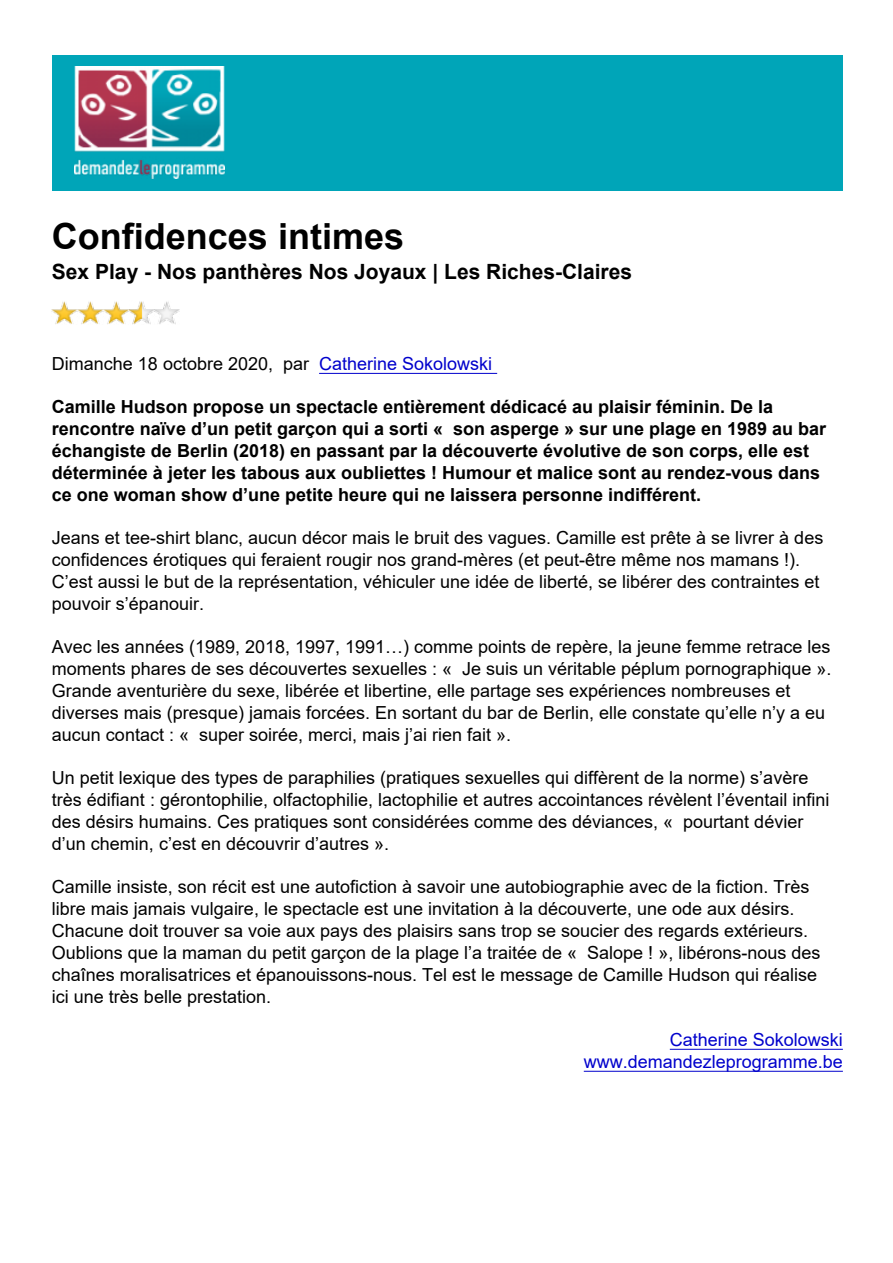
<style>
.page{position:relative;width:893px;height:1263px;background:#fff}
.page>*{position:absolute;margin:0;border:0;box-sizing:border-box;transform-origin:0 0}
.t1{font:700 36px "Arial";color:#000}
.t2{font:700 21px "Arial";color:#000}
.t3{font:18px/22px "Arial";color:#000}
.t4{font:700 18px/22px "Arial";color:#000}
.t5{font:18px/22px "Arial";color:#00c;text-align:right}
.s1{color:#00c}
</style>
<div class="page">
<div style="left:52px;top:55px;width:791px;height:135px;background:#00a5b8"></div>
<img style="left:74px;top:66px;width:150px;height:113px">
<img style="left:52px;top:301px;width:127px;height:23px">
<hr style="left:319px;top:373px;width:178px;height:1px;background:#00c">
<hr style="left:670px;top:1049px;width:173px;height:1px;background:#00c">
<hr style="left:584px;top:1071px;width:259px;height:1px;background:#00c">
<h1 class="t1" style="left:52px;top:211px;width:354px">Confidences intimes</h1>
<p class="t2" style="left:52px;top:257px;width:582px">Sex Play - Nos panthères Nos Joyaux | Les Riches-Claires</p>
<p class="t3" style="left:52px;top:352px;width:442px">Dimanche 18 octobre 2020, par <span class="s1">Catherine Sokolowski</span></p>
<p class="t4" style="left:52px;top:396px;width:776px">Camille Hudson propose un spectacle entièrement dédicacé au plaisir féminin. De la rencontre naïve d’un petit garçon qui a sorti « son asperge » sur une plage en 1989 au bar échangiste de Berlin (2018) en passant par la découverte évolutive de son corps, elle est déterminée à jeter les tabous aux oubliettes ! Humour et malice sont au rendez-vous dans ce one woman show d’une petite heure qui ne laissera personne indifférent.</p>
<p class="t3" style="left:52px;top:526px;width:773px">Jeans et tee-shirt blanc, aucun décor mais le bruit des vagues. Camille est prête à se livrer à des confidences érotiques qui feraient rougir nos grand-mères (et peut-être même nos mamans !).<br>C’est aussi le but de la représentation, véhiculer une idée de liberté, se libérer des contraintes et pouvoir s’épanouir.</p>
<p class="t3" style="left:52px;top:635px;width:781px">Avec les années (1989, 2018, 1997, 1991…) comme points de repère, la jeune femme retrace les moments phares de ses découvertes sexuelles : « Je suis un véritable péplum pornographique ».<br>Grande aventurière du sexe, libérée et libertine, elle partage ses expériences nombreuses et diverses mais (presque) jamais forcées. En sortant du bar de Berlin, elle constate qu’elle n’y a eu aucun contact : « super soirée, merci, mais j’ai rien fait ».</p>
<p class="t3" style="left:52px;top:766px;width:779px">Un petit lexique des types de paraphilies (pratiques sexuelles qui diffèrent de la norme) s’avère très édifiant : gérontophilie, olfactophilie, lactophilie et autres accointances révèlent l’éventail infini des désirs humains. Ces pratiques sont considérées comme des déviances, « pourtant dévier d’un chemin, c’est en découvrir d’autres ».</p>
<p class="t3" style="left:52px;top:875px;width:770px">Camille insiste, son récit est une autofiction à savoir une autobiographie avec de la fiction. Très libre mais jamais vulgaire, le spectacle est une invitation à la découverte, une ode aux désirs.<br>Chacune doit trouver sa voie aux pays des plaisirs sans trop se soucier des regards extérieurs.<br>Oublions que la maman du petit garçon de la plage l’a traitée de « Salope ! », libérons-nous des chaînes moralisatrices et épanouissons-nous. Tel est le message de Camille Hudson qui réalise ici une très belle prestation.</p>
<p class="t5" style="left:584px;top:1028px;width:261px">Catherine Sokolowski www.demandezleprogramme.be</p>
</div>
